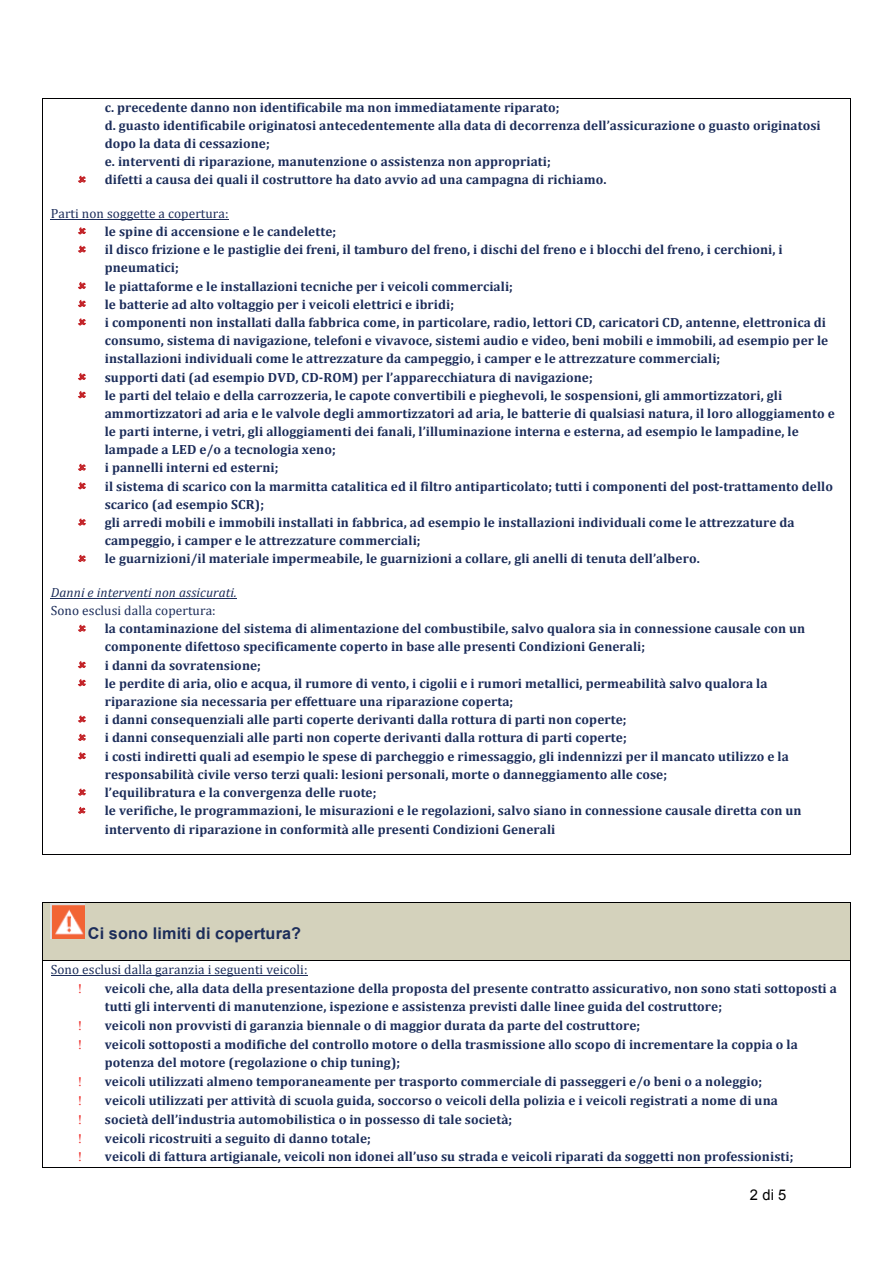
<style>
.page{position:relative;width:893px;height:1263px;background:#fff}
.page>*{position:absolute;margin:0;border:0;box-sizing:border-box;transform-origin:0 0}
.t1{font:700 16.2px "Arial";letter-spacing:.01em;color:#1c2d5a}
.t2{font:14.7px "Arial";color:#000001}
.t3{font:700 13.35px/18.1px "Cambria";letter-spacing:.005em;color:#1c2d5a}
.t4{font:13.35px "Cambria";letter-spacing:.005em;color:#1c2d5a}
.t5{font:italic 13.35px "Cambria";letter-spacing:.005em;color:#1c2d5a}
</style>
<div class="page">
<hr style="left:51px;top:219px;width:178px;height:1px;background:#1c2d5a">
<hr style="left:51px;top:598px;width:186px;height:1px;background:#1c2d5a">
<hr style="left:43px;top:98px;width:807px;height:1px;background:#000001">
<hr style="left:42px;top:99px;width:1px;height:755px;background:#000001">
<hr style="left:43px;top:854px;width:807px;height:1px;background:#000001">
<hr style="left:850px;top:99px;width:1px;height:755px;background:#000001">
<div style="left:51px;top:903px;width:791px;height:57px;background:#d4d2bc"></div>
<hr style="left:43px;top:902px;width:807px;height:1px;background:#000001">
<hr style="left:42px;top:903px;width:1px;height:57px;background:#000001">
<hr style="left:850px;top:903px;width:1px;height:57px;background:#000001">
<hr style="left:51px;top:975px;width:256px;height:1px;background:#1c2d5a">
<hr style="left:43px;top:960px;width:807px;height:1px;background:#000001">
<hr style="left:42px;top:961px;width:1px;height:206px;background:#000001">
<hr style="left:43px;top:1167px;width:807px;height:1px;background:#000001">
<hr style="left:850px;top:961px;width:1px;height:206px;background:#000001">
<img style="left:51px;top:903px;width:34px;height:35px">
<svg style="left:78px;top:176px;width:8px;height:7px"></svg>
<svg style="left:78px;top:227px;width:8px;height:7px"></svg>
<svg style="left:78px;top:246px;width:8px;height:7px"></svg>
<svg style="left:78px;top:282px;width:8px;height:7px"></svg>
<svg style="left:78px;top:300px;width:8px;height:7px"></svg>
<svg style="left:78px;top:318px;width:8px;height:7px"></svg>
<svg style="left:78px;top:373px;width:8px;height:7px"></svg>
<svg style="left:78px;top:391px;width:8px;height:7px"></svg>
<svg style="left:78px;top:464px;width:8px;height:7px"></svg>
<svg style="left:78px;top:482px;width:8px;height:7px"></svg>
<svg style="left:78px;top:518px;width:8px;height:7px"></svg>
<svg style="left:78px;top:555px;width:8px;height:7px"></svg>
<svg style="left:78px;top:625px;width:8px;height:7px"></svg>
<svg style="left:78px;top:661px;width:8px;height:7px"></svg>
<svg style="left:78px;top:679px;width:8px;height:7px"></svg>
<svg style="left:78px;top:715px;width:8px;height:7px"></svg>
<svg style="left:78px;top:734px;width:8px;height:7px"></svg>
<svg style="left:78px;top:752px;width:8px;height:7px"></svg>
<svg style="left:78px;top:788px;width:8px;height:7px"></svg>
<svg style="left:78px;top:807px;width:7px;height:7px"></svg>
<p class="t3" style="left:105px;top:98px;width:717px">c. precedente danno non identificabile ma non immediatamente riparato;<br>d. guasto identificabile originatosi antecedentemente alla data di decorrenza dell’assicurazione o guasto originatosi dopo la data di cessazione;<br>e. interventi di riparazione, manutenzione o assistenza non appropriati;<br>difetti a causa dei quali il costruttore ha dato avvio ad una campagna di richiamo.</p>
<p class="t4" style="left:51px;top:205px;width:179px">Parti non soggette a copertura:</p>
<p class="t3" style="left:105px;top:222px;width:731px">le spine di accensione e le candelette;<br>il disco frizione e le pastiglie dei freni, il tamburo del freno, i dischi del freno e i blocchi del freno, i cerchioni, i pneumatici;<br>le piattaforme e le installazioni tecniche per i veicoli commerciali;<br>le batterie ad alto voltaggio per i veicoli elettrici e ibridi;<br>i componenti non installati dalla fabbrica come, in particolare, radio, lettori CD, caricatori CD, antenne, elettronica di consumo, sistema di navigazione, telefoni e vivavoce, sistemi audio e video, beni mobili e immobili, ad esempio per le installazioni individuali come le attrezzature da campeggio, i camper e le attrezzature commerciali;<br>supporti dati (ad esempio DVD, CD-ROM) per l’apparecchiatura di navigazione;<br>le parti del telaio e della carrozzeria, le capote convertibili e pieghevoli, le sospensioni, gli ammortizzatori, gli ammortizzatori ad aria e le valvole degli ammortizzatori ad aria, le batterie di qualsiasi natura, il loro alloggiamento e le parti interne, i vetri, gli alloggiamenti dei fanali, l’illuminazione interna e esterna, ad esempio le lampadine, le lampade a LED e/o a tecnologia xeno;<br>i pannelli interni ed esterni;<br>il sistema di scarico con la marmitta catalitica ed il filtro antiparticolato; tutti i componenti del post-trattamento dello scarico (ad esempio SCR);<br>gli arredi mobili e immobili installati in fabbrica, ad esempio le installazioni individuali come le attrezzature da campeggio, i camper e le attrezzature commerciali;<br>le guarnizioni/il materiale impermeabile, le guarnizioni a collare, gli anelli di tenuta dell’albero.</p>
<p class="t5" style="left:51px;top:583px;width:188px">Danni e interventi non assicurati.</p>
<p class="t4" style="left:51px;top:602px;width:166px">Sono esclusi dalla copertura:</p>
<p class="t3" style="left:105px;top:619px;width:702px">la contaminazione del sistema di alimentazione del combustibile, salvo qualora sia in connessione causale con un componente difettoso specificamente coperto in base alle presenti Condizioni Generali;<br>i danni da sovratensione;<br>le perdite di aria, olio e acqua, il rumore di vento, i cigolii e i rumori metallici, permeabilità salvo qualora la riparazione sia necessaria per effettuare una riparazione coperta;<br>i danni consequenziali alle parti coperte derivanti dalla rottura di parti non coperte;<br>i danni consequenziali alle parti non coperte derivanti dalla rottura di parti coperte;<br>i costi indiretti quali ad esempio le spese di parcheggio e rimessaggio, gli indennizzi per il mancato utilizzo e la responsabilità civile verso terzi quali: lesioni personali, morte o danneggiamento alle cose;<br>l’equilibratura e la convergenza delle ruote;<br>le verifiche, le programmazioni, le misurazioni e le regolazioni, salvo siano in connessione causale diretta con un intervento di riparazione in conformità alle presenti Condizioni Generali</p>
<p class="t1" style="left:88px;top:922px;width:215px">Ci sono limiti di copertura?</p>
<p class="t4" style="left:51px;top:961px;width:258px">Sono esclusi dalla garanzia i seguenti veicoli:</p>
<p class="t3" style="left:105px;top:978px;width:734px;line-height:18.8px">veicoli che, alla data della presentazione della proposta del presente contratto assicurativo, non sono stati sottoposti a tutti gli interventi di manutenzione, ispezione e assistenza previsti dalle linee guida del costruttore;<br>veicoli non provvisti di garanzia biennale o di maggior durata da parte del costruttore;<br>veicoli sottoposti a modifiche del controllo motore o della trasmissione allo scopo di incrementare la coppia o la potenza del motore (regolazione o chip tuning);<br>veicoli utilizzati almeno temporaneamente per trasporto commerciale di passeggeri e/o beni o a noleggio;<br>veicoli utilizzati per attività di scuola guida, soccorso o veicoli della polizia e i veicoli registrati a nome di una<br>società dell’industria automobilistica o in possesso di tale società;<br>veicoli ricostruiti a seguito di danno totale;<br>veicoli di fattura artigianale, veicoli non idonei all’uso su strada e veicoli riparati da soggetti non professionisti;</p>
<p class="t2" style="left:750px;top:1185px;width:38px">2 di 5</p>
</div>
